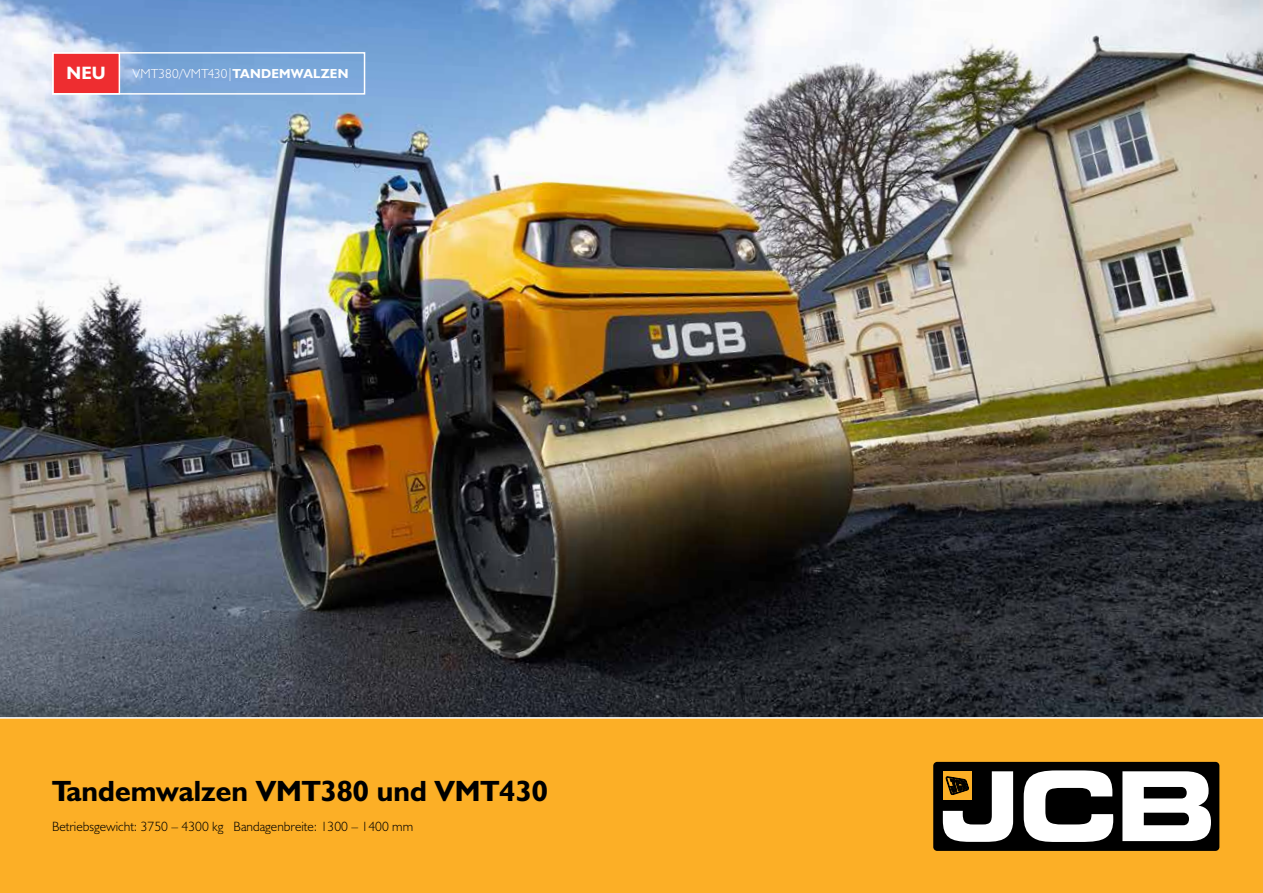
<style>
.page{position:relative;width:1263px;height:893px;background:#fff}
.page>*{position:absolute;margin:0;border:0;box-sizing:border-box;transform-origin:0 0}
.t1{font:29.4px "JCB Bold";color:#000}
.t2{font:18px "JCB Bold";color:#fff}
.t3{font:13.5px "JCB Light";color:#000}
.t4{font:300 13.2px "JCB Euro";letter-spacing:.01em;color:#fff}
.s1{font-weight:700}
</style>
<div class="page">
<img style="left:0;top:0;width:1263px;height:717px">
<div style="left:0;top:719px;width:1263px;height:174px;background:#fcaf26"></div>
<div style="left:53px;top:53px;width:66px;height:41px;background:#ee2d30"></div>
<div style="left:52px;top:52px;width:68px;height:43px;border:2px solid #fff"></div>
<div style="left:52px;top:52px;width:313px;height:43px;border:2px solid #fff"></div>
<div style="left:933px;top:762px;width:286px;height:89px;background:#000;border-radius:4px"></div>
<svg style="left:1024px;top:770px;width:89px;height:72px"></svg>
<svg style="left:1122px;top:771px;width:89px;height:70px"></svg>
<svg style="left:943px;top:771px;width:70px;height:71px"></svg>
<h2 class="t2" style="left:67px;top:61px;width:41px">NEU</h2>
<p class="t4" style="left:133px;top:65px;width:217px">VMT380/VMT430|<span class="s1">TANDEMWALZEN</span></p>
<h1 class="t1" style="left:52px;top:773px;width:497px">Tandemwalzen VMT380 und VMT430</h1>
<p class="t3" style="left:52px;top:818px;width:363px">Betriebsgewicht: 3750 – 4300 kg Bandagenbreite: 1300 – 1400 mm</p>
</div>
